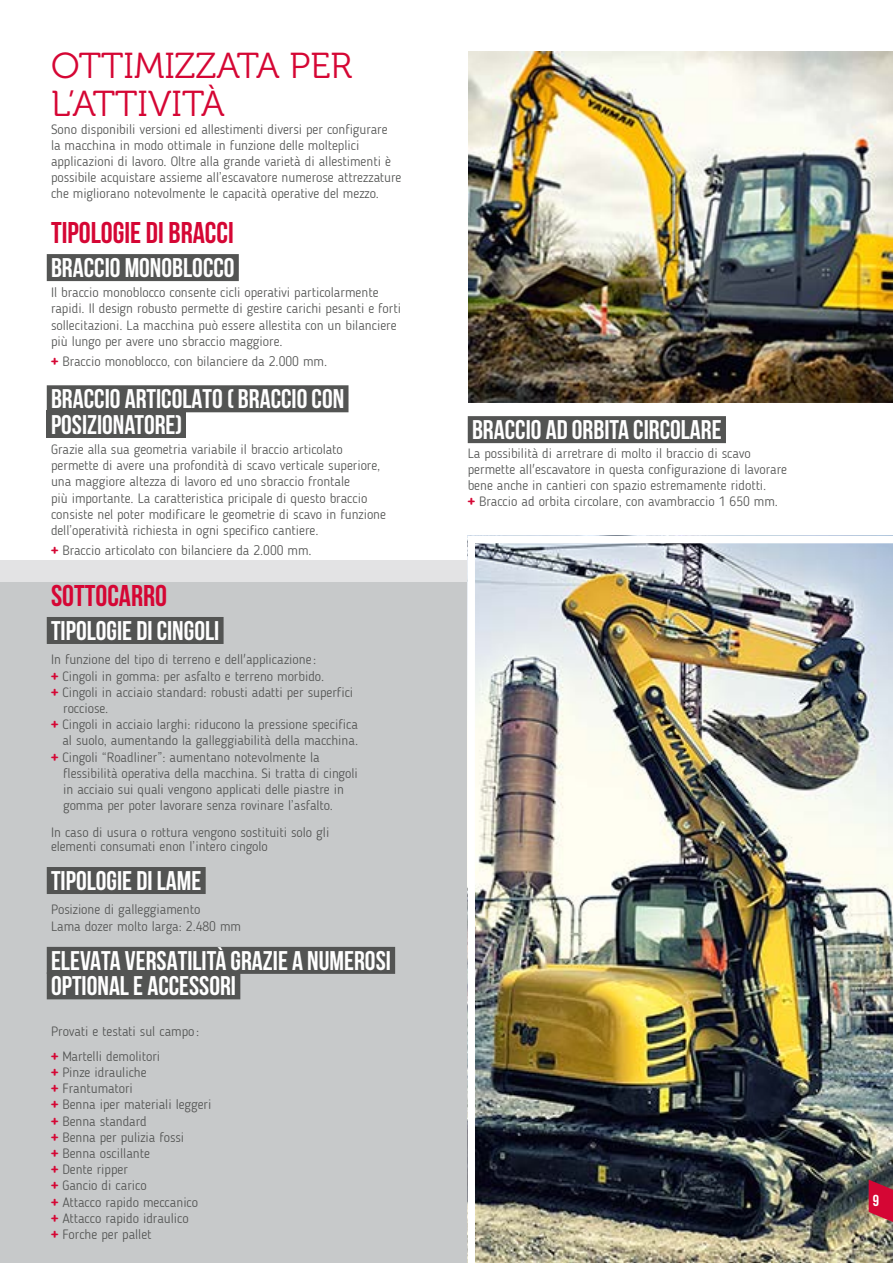
<style>
.page{position:relative;width:893px;height:1263px;background:#fff}
.page>*{position:absolute;margin:0;border:0;box-sizing:border-box;transform-origin:0 0}
.t1{font:36px/37.5px "Museo 300";color:#d50634}
.t2{font:700 30px "Bebas Neue";color:#d50634}
.t3{font:700 27px/25.5px "Bebas Neue";color:#fff}
.t4{font:15.9px "Bebas Neue";color:#fff}
.t5{font:300 13.5px/16.2px "Blogger Sans";color:#535453}
.s1{font-weight:700;color:#d50634}
</style>
<div class="page">
<div style="left:0;top:560px;width:893px;height:703px;background:#c7c9ca"></div>
<div style="left:0;top:560px;width:893px;height:21px;background:#e3e3e4"></div>
<div style="left:47px;top:617px;width:177px;height:27px;background:#535453"></div>
<div style="left:47px;top:867px;width:159px;height:27px;background:#535453"></div>
<div style="left:47px;top:947px;width:348px;height:27px;background:#535453"></div>
<div style="left:47px;top:972px;width:193px;height:27px;background:#535453"></div>
<img style="left:468px;top:51px;width:425px;height:352px">
<img style="left:467px;top:536px;width:426px;height:727px">
<svg style="left:869px;top:1179px;width:24px;height:43px"></svg>
<div style="left:468px;top:416px;width:258px;height:27px;background:#535453"></div>
<div style="left:47px;top:410px;width:139px;height:27px;background:#535453"></div>
<div style="left:47px;top:254px;width:192px;height:27px;background:#535453"></div>
<div style="left:47px;top:385px;width:301px;height:27px;background:#535453"></div>
<h1 class="t1" style="left:51px;top:48px;width:303px">OTTIMIZZATA PER<br>L’ATTIVITÀ</h1>
<p class="t5" style="left:51px;top:121px;width:352px">Sono disponibili versioni ed allestimenti diversi per configurare<br>la macchina in modo ottimale in funzione delle molteplici applicazioni di lavoro. Oltre alla grande varietà di allestimenti è possibile acquistare assieme all’escavatore numerose attrezzature che migliorano notevolmente le capacità operative del mezzo.</p>
<h2 class="t2" style="left:51px;top:216px;width:184px">TIPOLOGIE DI BRACCI</h2>
<h3 class="t3" style="left:51px;top:254px;width:185px">BRACCIO MONOBLOCCO</h3>
<p class="t5" style="left:51px;top:284px;width:351px">Il braccio monoblocco consente cicli operativi particolarmente rapidi. Il design robusto permette di gestire carichi pesanti e forti sollecitazioni. La macchina può essere allestita con un bilanciere più lungo per avere uno sbraccio maggiore.</p>
<p class="t5" style="left:51px;top:354px;width:278px"><span class="s1">+</span> Braccio monoblocco, con bilanciere da 2.000 mm.</p>
<h3 class="t3" style="left:51px;top:386px;width:295px">BRACCIO ARTICOLATO ( BRACCIO CON<br>POSIZIONATORE)</h3>
<p class="t5" style="left:51px;top:441px;width:336px">Grazie alla sua geometria variabile il braccio articolato permette di avere una profondità di scavo verticale superiore, una maggiore altezza di lavoro ed uno sbraccio frontale<br>più importante. La caratteristica pricipale di questo braccio consiste nel poter modificare le geometrie di scavo in funzione dell’operatività richiesta in ogni specifico cantiere.</p>
<p class="t5" style="left:51px;top:543px;width:262px"><span class="s1">+</span> Braccio articolato con bilanciere da 2.000 mm.</p>
<h2 class="t2" style="left:51px;top:579px;width:118px">SOTTOCARRO</h2>
<h3 class="t3" style="left:51px;top:617px;width:170px">TIPOLOGIE DI CINGOLI</h3>
<p class="t5" style="left:51px;top:652px;width:267px">In funzione del tipo di terreno e dell'applicazione :</p>
<p class="t5" style="left:51px;top:668px;width:275px"><span class="s1">+</span> Cingoli in gomma: per asfalto e terreno morbido.</p>
<p class="t5" style="left:51px;top:684px;width:304px"><span class="s1">+</span> Cingoli in acciaio standard: robusti adatti per superfici</p>
<p class="t5" style="left:63px;top:700px;width:47px">rocciose.</p>
<p class="t5" style="left:51px;top:716px;width:308px"><span class="s1">+</span> Cingoli in acciaio larghi: riducono la pressione specifica</p>
<p class="t5" style="left:62px;top:733px;width:297px">al suolo, aumentando la galleggiabilità della macchina.</p>
<p class="t5" style="left:51px;top:749px;width:270px"><span class="s1">+</span> Cingoli “Roadliner”: aumentano notevolmente la</p>
<p class="t5" style="left:63px;top:765px;width:296px">flessibilità operativa della macchina. Si tratta di cingoli</p>
<p class="t5" style="left:63px;top:781px;width:282px">in acciaio sui quali vengono applicati delle piastre in</p>
<p class="t5" style="left:63px;top:797px;width:271px">gomma per poter lavorare senza rovinare l’asfalto.</p>
<p class="t5" style="left:51px;top:826px;width:280px;line-height:13.5px">In caso di usura o rottura vengono sostituiti solo gli elementi consumati enon l’intero cingolo</p>
<h3 class="t3" style="left:51px;top:867px;width:152px">TIPOLOGIE DI LAME</h3>
<p class="t5" style="left:51px;top:902px;width:192px">Posizione di galleggiamento<br>Lama dozer molto larga: 2.480 mm</p>
<h3 class="t3" style="left:51px;top:947px;width:341px">ELEVATA VERSATILITÀ GRAZIE A NUMEROSI<br>OPTIONAL E ACCESSORI</h3>
<p class="t5" style="left:51px;top:1019px;width:150px;line-height:24.8px">Provati e testati sul campo : <span class="s1">+</span> Martelli demolitori</p>
<p class="t5" style="left:51px;top:1064px;width:162px"><span class="s1">+</span> Pinze idrauliche<br><span class="s1">+</span> Frantumatori<br><span class="s1">+</span> Benna iper materiali leggeri <span class="s1">+</span> Benna standard<br><span class="s1">+</span> Benna per pulizia fossi<br><span class="s1">+</span> Benna oscillante<br><span class="s1">+</span> Dente ripper<br><span class="s1">+</span> Gancio di carico<br><span class="s1">+</span> Attacco rapido meccanico<br><span class="s1">+</span> Attacco rapido idraulico<br><span class="s1">+</span> Forche per pallet</p>
<h3 class="t3" style="left:472px;top:416px;width:251px">BRACCIO AD ORBITA CIRCOLARE</h3>
<p class="t5" style="left:468px;top:445px;width:321px">La possibilità di arretrare di molto il braccio di scavo permette all'escavatore in questa configurazione di lavorare bene anche in cantieri con spazio estremamente ridotti.<br><span class="s1">+</span> Braccio ad orbita circolare, con avambraccio 1 650 mm.</p>
<p class="t4" style="left:873px;top:1192px;width:8px">9</p>
</div>
